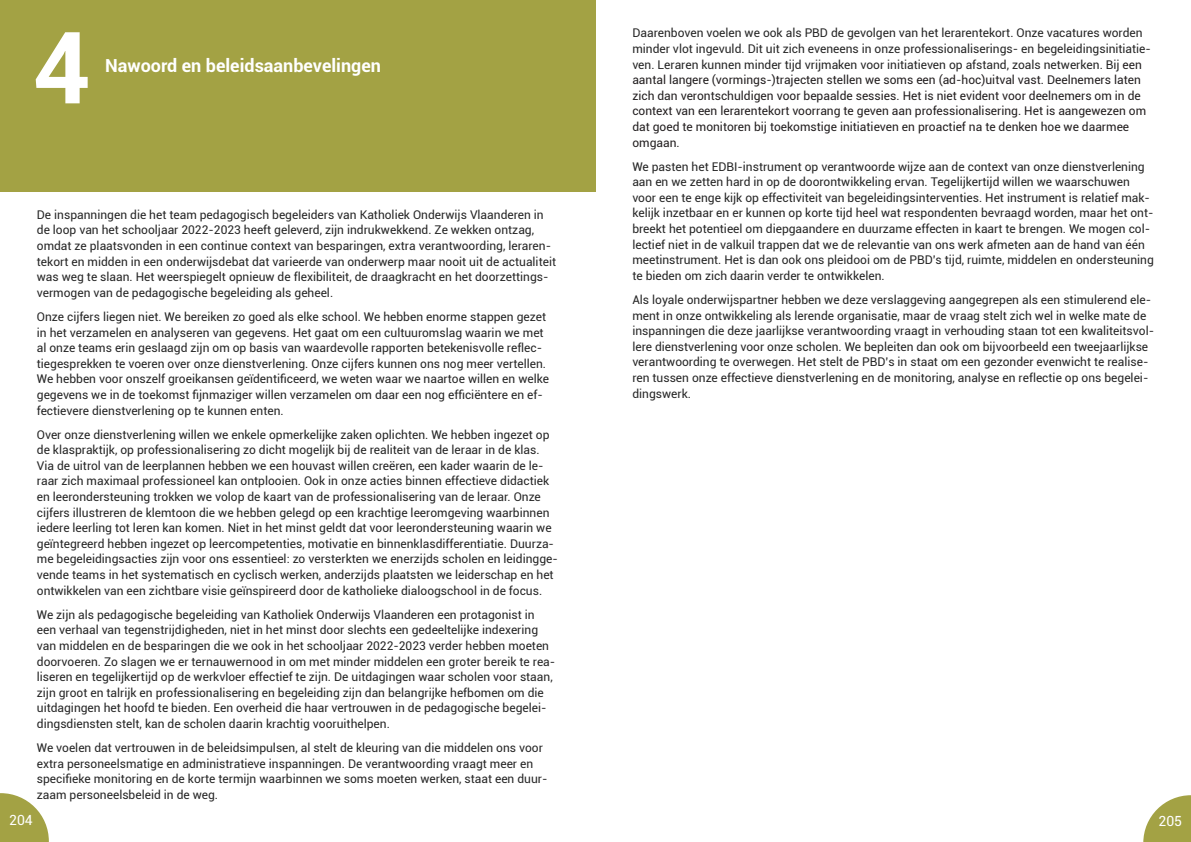
<style>
.page{position:relative;width:1191px;height:842px;background:#fff}
.page>*{position:absolute;margin:0;border:0;box-sizing:border-box;transform-origin:0 0}
.t1{font:700 100px "Roboto";color:#fff}
.Grote_kop{font:700 18px "Roboto";color:#fff}
.t2{font:14px "Roboto";color:#fff}
.t3{font:12px/15.6px "Roboto";color:#262626}
.t4{font:12px/15.6px "Roboto";color:#231f20}
.s1{color:#262626}
</style>
<div class="page">
<div style="left:0;top:0;width:595px;height:192px;background:#a3a244"></div>
<svg style="left:1143px;top:795px;width:48px;height:47px"></svg>
<svg style="left:0;top:793px;width:49px;height:49px"></svg>
<p class="t1" style="left:33px;top:-3px;width:59px">4</p>
<p class="Grote_kop" style="left:105px;top:53px;width:277px">Nawoord en beleidsaanbevelingen</p>
<p class="t3" style="left:37px;top:206px;width:521px">De inspanningen die het team pedagogisch begeleiders van Katholiek Onderwijs Vlaanderen in de loop van het schooljaar 2022-2023 heeft geleverd, zijn indrukwekkend. Ze wekken ontzag, omdat ze plaatsvonden in een continue context van besparingen, extra verantwoording, leraren&shy;tekort en midden in een onderwijsdebat dat varieerde van onderwerp maar nooit uit de actualiteit was weg te slaan. Het weerspiegelt opnieuw de flexibiliteit, de draagkracht en het doorzettings&shy;vermogen van de pedagogische begeleiding als geheel.</p>
<p class="t3" style="left:37px;top:308px;width:514px">Onze cijfers liegen niet. We bereiken zo goed als elke school. We hebben enorme stappen gezet in het verzamelen en analyseren van gegevens. Het gaat om een cultuuromslag waarin we met al onze teams erin geslaagd zijn om op basis van waardevolle rapporten betekenisvolle reflec&shy;tiegesprekken te voeren over onze dienstverlening. Onze cijfers kunnen ons nog meer vertellen.<br>We hebben voor onszelf groeikansen geïdentificeerd, we weten waar we naartoe willen en welke gegevens we in de toekomst fijnmaziger willen verzamelen om daar een nog efficiëntere en ef&shy;fectievere dienstverlening op te kunnen enten.</p>
<p class="t3" style="left:37px;top:426px;width:522px">Over onze dienstverlening willen we enkele opmerkelijke zaken oplichten. We hebben ingezet op de klaspraktijk, op professionalisering zo dicht mogelijk bij de realiteit van de leraar in de klas.<br>Via de uitrol van de leerplannen hebben we een houvast willen creëren, een kader waarin de le&shy;raar zich maximaal professioneel kan ontplooien. Ook in onze acties binnen effectieve didactiek en leerondersteuning trokken we volop de kaart van de professionalisering van de leraar. Onze cijfers illustreren de klemtoon die we hebben gelegd op een krachtige leeromgeving waarbinnen iedere leerling tot leren kan komen. Niet in het minst geldt dat voor leerondersteuning waarin we geïntegreerd hebben ingezet op leercompetenties, motivatie en binnenklasdifferentiatie. Duurza&shy;me begeleidingsacties zijn voor ons essentieel: zo versterkten we enerzijds scholen en leidingge&shy;vende teams in het systematisch en cyclisch werken, anderzijds plaatsten we leiderschap en het ontwikkelen van een zichtbare visie geïnspireerd door de katholieke dialoogschool in de focus.</p>
<p class="t3" style="left:37px;top:606px;width:520px">We zijn als pedagogische begeleiding van Katholiek Onderwijs Vlaanderen een protagonist in een verhaal van tegenstrijdigheden, niet in het minst door slechts een gedeeltelijke indexering van middelen en de besparingen die we ook in het schooljaar 2022-2023 verder hebben moeten doorvoeren. Zo slagen we er ternauwernood in om met minder middelen een groter bereik te rea&shy;liseren en tegelijkertijd op de werkvloer effectief te zijn. De uitdagingen waar scholen voor staan, zijn groot en talrijk en professionalisering en begeleiding zijn dan belangrijke hefbomen om die uitdagingen het hoofd te bieden. Een overheid die haar vertrouwen in de pedagogische begelei&shy;dingsdiensten stelt, kan de scholen daarin krachtig vooruithelpen.</p>
<p class="t3" style="left:37px;top:739px;width:512px">We voelen dat vertrouwen in de beleidsimpulsen, al stelt de kleuring van die middelen ons voor extra personeelsmatige en administratieve inspanningen. De verantwoording vraagt meer en specifieke monitoring en de korte termijn waarbinnen we soms moeten werken, staat een duur&shy;zaam personeelsbeleid in de weg.</p>
<p class="t4" style="left:632px;top:25px;width:520px"><span class="s1">Daarenboven voelen we ook als PBD de gevolgen van het lerarentekort. Onze vacatures worden minder vlot ingevuld. Dit uit zich eveneens in onze professionaliserings- en begeleidingsinitiatie&shy;ven. Leraren kunnen minder tijd vrijmaken voor initiatieven op afstand, zoals netwerken. Bij</span> een aantal langere (vormings-)trajecten stellen we soms een (ad-hoc)uitval vast. Deelnemers laten zich dan verontschuldigen voor bepaalde sessies. Het is niet evident voor deelnemers om in de context van een lerarentekort voorrang te geven aan professionalisering. Het is aangewezen om dat goed te monitoren bij toekomstige initiatieven en proactief na te denken hoe we daarmee omgaan.</p>
<p class="t3" style="left:632px;top:158px;width:523px">We pasten het EDBI-instrument op verantwoorde wijze aan de context van onze dienstverlening aan en we zetten hard in op de doorontwikkeling ervan. Tegelijkertijd willen we waarschuwen voor een te enge kijk op effectiviteit van begeleidingsinterventies. Het instrument is relatief mak&shy;kelijk inzetbaar en er kunnen op korte tijd heel wat respondenten bevraagd worden, maar het ont&shy;breekt het potentieel om diepgaandere en duurzame effecten in kaart te brengen. We mogen col&shy;lectief niet in de valkuil trappen dat we de relevantie van ons werk afmeten aan de hand van één meetinstrument. Het is dan ook ons pleidooi om de PBD’s tijd, ruimte, middelen en ondersteuning te bieden om zich daarin verder te ontwikkelen.</p>
<p class="t3" style="left:632px;top:291px;width:523px">Als loyale onderwijspartner hebben we deze verslaggeving aangegrepen als een stimulerend ele&shy;ment in onze ontwikkeling als lerende organisatie, maar de vraag stelt zich wel in welke mate de inspanningen die deze jaarlijkse verantwoording vraagt in verhouding staan tot een kwaliteitsvol&shy;lere dienstverlening voor onze scholen. We bepleiten dan ook om bijvoorbeeld een tweejaarlijkse verantwoording te overwegen. Het stelt de PBD’s in staat om een gezonder evenwicht te realise&shy;ren tussen onze effectieve dienstverlening en de monitoring, analyse en reflectie op ons begelei&shy;dingswerk.</p>
<p class="t2" style="left:9px;top:810px;width:25px">204</p>
<p class="t2" style="left:1158px;top:811px;width:25px">205</p>
</div>
